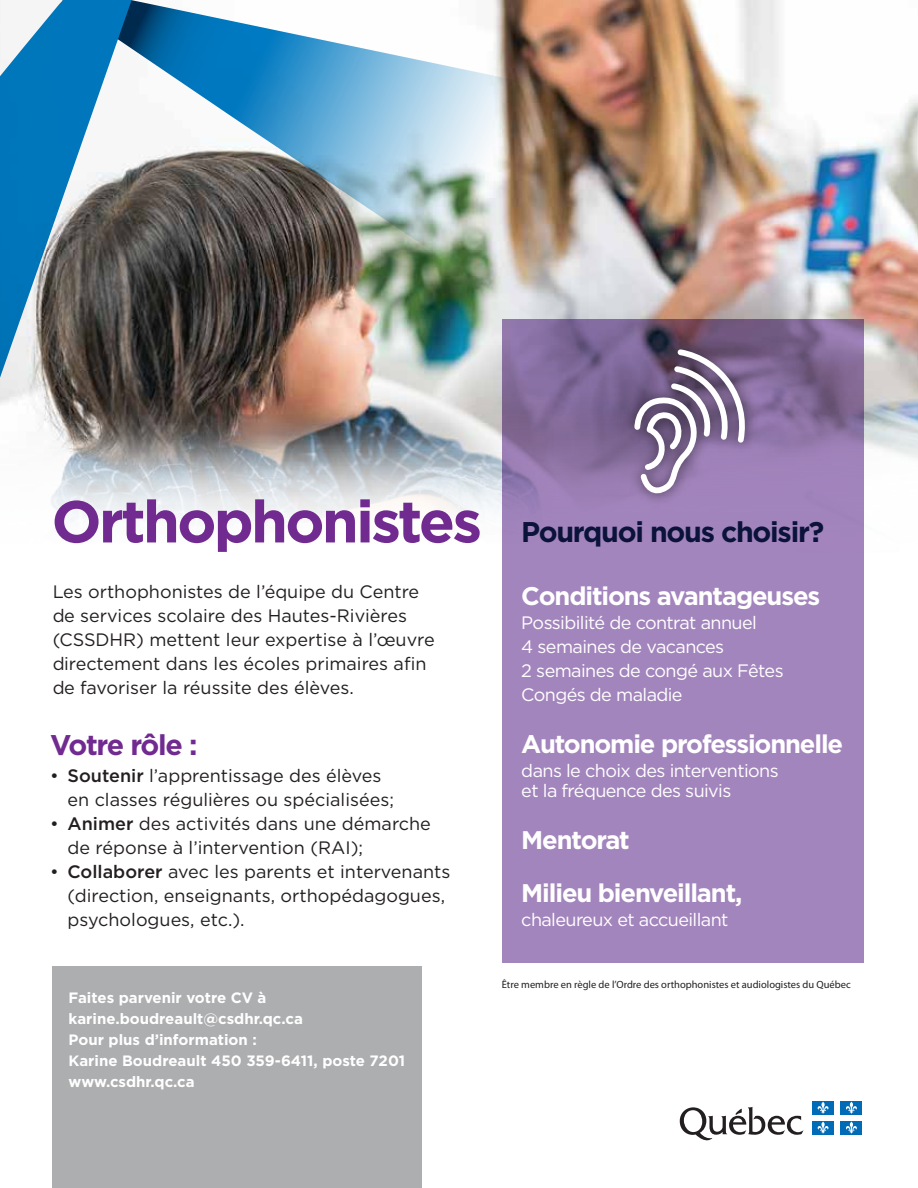
<style>
.page{position:relative;width:918px;height:1188px;background:#fff}
.page>*{position:absolute;margin:0;border:0;box-sizing:border-box;transform-origin:0 0}
.t1{font:700 28.5px "Gotham";letter-spacing:-.045em;color:#0b133a}
.t2{font:700 28.5px "Gotham";letter-spacing:-.045em;color:#712b90}
.t3{font:700 25.5px/52.5px "Gotham";letter-spacing:-.045em;color:#fff}
.t4{font:18px/24px "Gotham";color:#231f20}
.t5{font:18px/24px "Gotham";letter-spacing:-.035em;color:#fff}
.t6{font:700 15px/21px "Gotham";color:#fff}
.t7{font:10.5px "Myriad Pro";color:#231f20}
.s1{font-size:59.1px;color:#712b90}
.s2{font-weight:500}
</style>
<div class="page">
<div style="left:502px;top:319px;width:362px;height:643px;background:#a385bd"></div>
<img style="left:0;top:0;width:918px;height:520px">
<img style="left:617px;top:332px;width:145px;height:179px">
<svg style="left:632px;top:346px;width:116px;height:158px"></svg>
<svg style="left:680px;top:1107px;width:124px;height:34px"></svg>
<div style="left:812px;top:1101px;width:22px;height:13px;background:#006bb6"></div>
<svg style="left:817px;top:1102px;width:12px;height:12px"></svg>
<div style="left:840px;top:1101px;width:22px;height:13px;background:#006bb6"></div>
<svg style="left:846px;top:1102px;width:11px;height:12px"></svg>
<div style="left:812px;top:1121px;width:22px;height:13px;background:#006bb6"></div>
<svg style="left:817px;top:1121px;width:12px;height:13px"></svg>
<div style="left:840px;top:1121px;width:22px;height:13px;background:#006bb6"></div>
<svg style="left:846px;top:1121px;width:11px;height:13px"></svg>
<div style="left:53px;top:966px;width:369px;height:222px;background:#adaeb0"></div>
<h1 class="t1" style="left:51px;top:513px;width:774px"><span class="s1">Orthophonistes</span> Pourquoi nous choisir?</h1>
<h2 class="t3" style="left:521px;top:569px;width:301px">Conditions avantageuses</h2>
<p class="t5" style="left:521px;top:610px;width:264px">Possibilité de contrat annuel<br>4 semaines de vacances<br>2 semaines de congé aux Fêtes<br>Congés de maladie</p>
<h2 class="t3" style="left:521px;top:718px;width:323px">Autonomie professionnelle</h2>
<p class="t5" style="left:521px;top:761px;width:259px;line-height:19.5px">dans le choix des interventions et la fréquence des suivis</p>
<h2 class="t3" style="left:521px;top:814px;width:223px">Mentorat<br>Milieu bienveillant,</h2>
<p class="t5" style="left:521px;top:907px;width:209px">chaleureux et accueillant</p>
<p class="t4" style="left:52px;top:579px;width:384px">Les orthophonistes de l’équipe du Centre de services scolaire des Hautes-Rivières (CSSDHR) mettent leur expertise à l’œuvre directement dans les écoles primaires afin de favoriser la réussite des élèves.</p>
<h1 class="t2" style="left:50px;top:726px;width:149px">Votre rôle :</h1>
<p class="t4" style="left:68px;top:763px;width:328px;text-indent:-17px">• <span class="s2">Soutenir</span> l’apprentissage des élèves en classes régulières ou spécialisées;</p>
<p class="t4" style="left:68px;top:811px;width:365px;text-indent:-17px">• <span class="s2">Animer</span> des activités dans une démarche de réponse à l’intervention (RAI);</p>
<p class="t4" style="left:68px;top:859px;width:384px;text-indent:-17px">• <span class="s2">Collaborer</span> avec les parents et intervenants (direction, enseignants, orthopédagogues, psychologues, etc.).</p>
<p class="t6" style="left:69px;top:987px;width:338px">Faites parvenir votre CV à karine.boudreault@csdhr.qc.ca<br>Pour plus d’information :<br>Karine Boudreault 450 359-6411, poste 7201 www.csdhr.qc.ca</p>
<p class="t7" style="left:502px;top:979px;width:350px">Être membre en règle de l’Ordre des orthophonistes et audiologistes du Québec</p>
</div>
